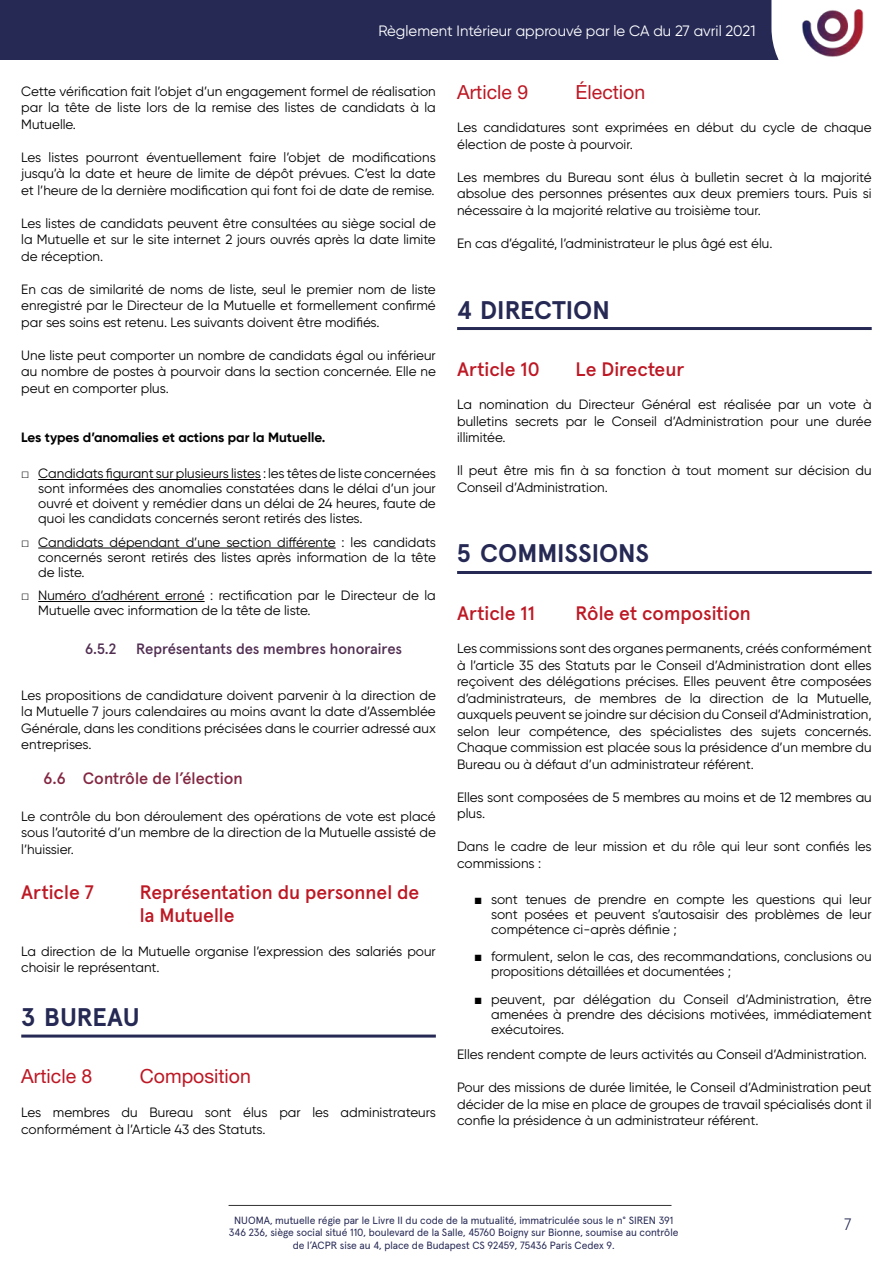
<style>
.page{position:relative;width:893px;height:1263px;background:#fff}
.page>*{position:absolute;margin:0;border:0;box-sizing:border-box;transform-origin:0 0}
.t1{font:700 25.5px "Apercu";color:#252954}
.t2{font:500 19.5px/23.4px "Apercu";color:#bd1824}
.t3{font:19.5px "Helvetica Neue LT Std";color:#bd1824}
.t4{font:500 16.5px "Apercu";color:#832742}
.t5{font:300 16.5px "Apercu";color:#252954}
.t6{font:15px "Gilroy";color:#fff}
.t7{font:500 15px "Apercu";letter-spacing:-.005em;color:#512e52}
.t8{font:13.5px/16.5px "Gilroy";color:#000;text-align:justify}
.t9{font:700 13.5px "Gilroy";color:#000}
.t10{font:10.5px/12.6px "Apercu";color:#252854;text-align:center}
.s1{font-family:"Arial"}
</style>
<div class="page">
<hr style="left:229px;top:1205px;width:442px;height:1px;background:#333232">
<div style="left:0;top:0;width:791px;height:59px;background:#252954"></div>
<svg style="left:771px;top:0;width:20px;height:60px"></svg>
<img style="left:802px;top:9px;width:62px;height:48px">
<hr style="left:38px;top:479px;width:223px;height:1px;background:#000">
<hr style="left:38px;top:548px;width:298px;height:1px;background:#000">
<hr style="left:38px;top:601px;width:167px;height:1px;background:#000">
<hr style="left:21px;top:1034px;width:415px;height:3px;background:#252954">
<hr style="left:457px;top:327px;width:415px;height:3px;background:#252954">
<hr style="left:457px;top:571px;width:415px;height:3px;background:#252954">
<p class="t6" style="left:378px;top:21px;width:379px">Règlement Intérieur approuvé par le CA du 27 avril 2021</p>
<p class="t8" style="left:21px;top:83px;width:416px">Cette vérification fait l’objet d’un engagement formel de réalisation par la tête de liste lors de la remise des listes de candidats à la Mutuelle.</p>
<p class="t8" style="left:21px;top:149px;width:416px">Les listes pourront éventuellement faire l’objet de modifications jusqu’à la date et heure de limite de dépôt prévues. C’est la date et l’heure de la dernière modification qui font foi de date de remise.</p>
<p class="t8" style="left:21px;top:215px;width:416px">Les listes de candidats peuvent être consultées au siège social de la Mutuelle et sur le site internet 2 jours ouvrés après la date limite de réception.</p>
<p class="t8" style="left:21px;top:281px;width:416px">En cas de similarité de noms de liste, seul le premier nom de liste enregistré par le Directeur de la Mutuelle et formellement confirmé par ses soins est retenu. Les suivants doivent être modifiés.</p>
<p class="t8" style="left:21px;top:347px;width:416px">Une liste peut comporter un nombre de candidats égal ou inférieur au nombre de postes à pourvoir dans la section concernée. Elle ne peut en comporter plus.</p>
<p class="t9" style="left:21px;top:429px;width:306px">Les types d’anomalies et actions par la Mutuelle.</p>
<p class="t8" style="left:38px;top:466px;width:399px;line-height:15px;text-indent:-17px"><span class="s1">□</span> Candidats figurant sur plusieurs listes : les têtes de liste concernées sont informées des anomalies constatées dans le délai d’un jour ouvré et doivent y remédier dans un délai de 24 heures, faute de quoi les candidats concernés seront retirés des listes.</p>
<p class="t8" style="left:38px;top:534px;width:399px;line-height:15px;text-indent:-17px"><span class="s1">□</span> Candidats dépendant d’une section différente : les candidats concernés seront retirés des listes après information de la tête de liste.</p>
<p class="t8" style="left:38px;top:588px;width:399px;line-height:15px;text-indent:-17px"><span class="s1">□</span> Numéro d’adhérent erroné : rectification par le Directeur de la<br>Mutuelle avec information de la tête de liste.</p>
<p class="t7" style="left:85px;top:637px;width:33px">6.5.2</p>
<p class="t7" style="left:136px;top:637px;width:267px">Représentants des membres honoraires</p>
<p class="t8" style="left:21px;top:686px;width:416px">Les propositions de candidature doivent parvenir à la direction de la Mutuelle 7 jours calendaires au moins avant la date d’Assemblée Générale, dans les conditions précisées dans le courrier adressé aux entreprises.</p>
<p class="t4" style="left:44px;top:765px;width:201px">6.6 Contrôle de l’élection</p>
<p class="t8" style="left:21px;top:808px;width:416px">Le contrôle du bon déroulement des opérations de vote est placé sous l’autorité d’un membre de la direction de la Mutuelle assisté de l’huissier.</p>
<h2 class="t2" style="left:21px;top:878px;width:74px">Article 7</h2>
<h2 class="t2" style="left:140px;top:878px;width:281px">Représentation du personnel de la Mutuelle</h2>
<p class="t8" style="left:21px;top:942px;width:416px">La direction de la Mutuelle organise l’expression des salariés pour choisir le représentant.</p>
<h1 class="t1" style="left:21px;top:997px;width:120px">3 BUREAU</h1>
<h2 class="t3" style="left:21px;top:1065px;width:73px">Article 8</h2>
<h2 class="t3" style="left:140px;top:1065px;width:113px">Composition</h2>
<p class="t8" style="left:21px;top:1104px;width:416px">Les membres du Bureau sont élus par les administrateurs conformément à l’Article 43 des Statuts.</p>
<h2 class="t3" style="left:457px;top:80px;width:73px">Article 9</h2>
<h2 class="t3" style="left:576px;top:80px;width:71px">Élection</h2>
<p class="t8" style="left:457px;top:119px;width:416px">Les candidatures sont exprimées en début du cycle de chaque élection de poste à pourvoir.</p>
<p class="t8" style="left:457px;top:169px;width:416px">Les membres du Bureau sont élus à bulletin secret à la majorité absolue des personnes présentes aux deux premiers tours. Puis si nécessaire à la majorité relative au troisième tour.</p>
<p class="t8" style="left:457px;top:235px;width:317px">En cas d’égalité, l’administrateur le plus âgé est élu.</p>
<h1 class="t1" style="left:457px;top:290px;width:154px">4 DIRECTION</h1>
<h2 class="t2" style="left:457px;top:356px;width:84px">Article 10</h2>
<h2 class="t2" style="left:576px;top:356px;width:110px">Le Directeur</h2>
<p class="t8" style="left:457px;top:396px;width:416px">La nomination du Directeur Général est réalisée par un vote à bulletins secrets par le Conseil d’Administration pour une durée illimitée.</p>
<p class="t8" style="left:457px;top:462px;width:416px">Il peut être mis fin à sa fonction à tout moment sur décision du<br>Conseil d’Administration.</p>
<h1 class="t1" style="left:457px;top:534px;width:193px">5 COMMISSIONS</h1>
<h2 class="t2" style="left:457px;top:600px;width:79px">Article 11</h2>
<h2 class="t2" style="left:576px;top:600px;width:177px">Rôle et composition</h2>
<p class="t8" style="left:457px;top:640px;width:416px">Les commissions sont des organes permanents, créés conformément à l’article 35 des Statuts par le Conseil d’Administration dont elles reçoivent des délégations précises. Elles peuvent être composées d’administrateurs, de membres de la direction de la Mutuelle, auxquels peuvent se joindre sur décision du Conseil d’Administration, selon leur compétence, des spécialistes des sujets concernés.<br>Chaque commission est placée sous la présidence d’un membre du Bureau ou à défaut d’un administrateur référent.</p>
<p class="t8" style="left:457px;top:789px;width:416px">Elles sont composées de 5 membres au moins et de 12 membres au plus.</p>
<p class="t8" style="left:457px;top:838px;width:416px">Dans le cadre de leur mission et du rôle qui leur sont confiés les commissions :</p>
<p class="t8" style="left:491px;top:891px;width:382px;line-height:15px;text-indent:-17px"><span class="s1">■</span> sont tenues de prendre en compte les questions qui leur sont posées et peuvent s’autosaisir des problèmes de leur compétence ci-après définie ;</p>
<p class="t8" style="left:491px;top:949px;width:382px;line-height:15px;text-indent:-17px"><span class="s1">■</span> formulent, selon le cas, des recommandations, conclusions ou propositions détaillées et documentées ;</p>
<p class="t8" style="left:491px;top:992px;width:382px;line-height:15px;text-indent:-17px"><span class="s1">■</span> peuvent, par délégation du Conseil d’Administration, être amenées à prendre des décisions motivées, immédiatement exécutoires.</p>
<p class="t8" style="left:457px;top:1046px;width:411px">Elles rendent compte de leurs activités au Conseil d’Administration.</p>
<p class="t8" style="left:457px;top:1079px;width:416px">Pour des missions de durée limitée, le Conseil d’Administration peut décider de la mise en place de groupes de travail spécialisés dont il confie la présidence à un administrateur référent.</p>
<p class="t10" style="left:229px;top:1213px;width:451px">NUOMA, mutuelle régie par le Livre II du code de la mutualité, immatriculée sous le n° SIREN 391<br>346 236, siège social situé 110, boulevard de la Salle, 45760 Boigny sur Bionne, soumise au contrôle de l’ACPR sise au 4, place de Budapest CS 92459, 75436 Paris Cedex 9.</p>
<p class="t5" style="left:844px;top:1211px;width:9px">7</p>
</div>
